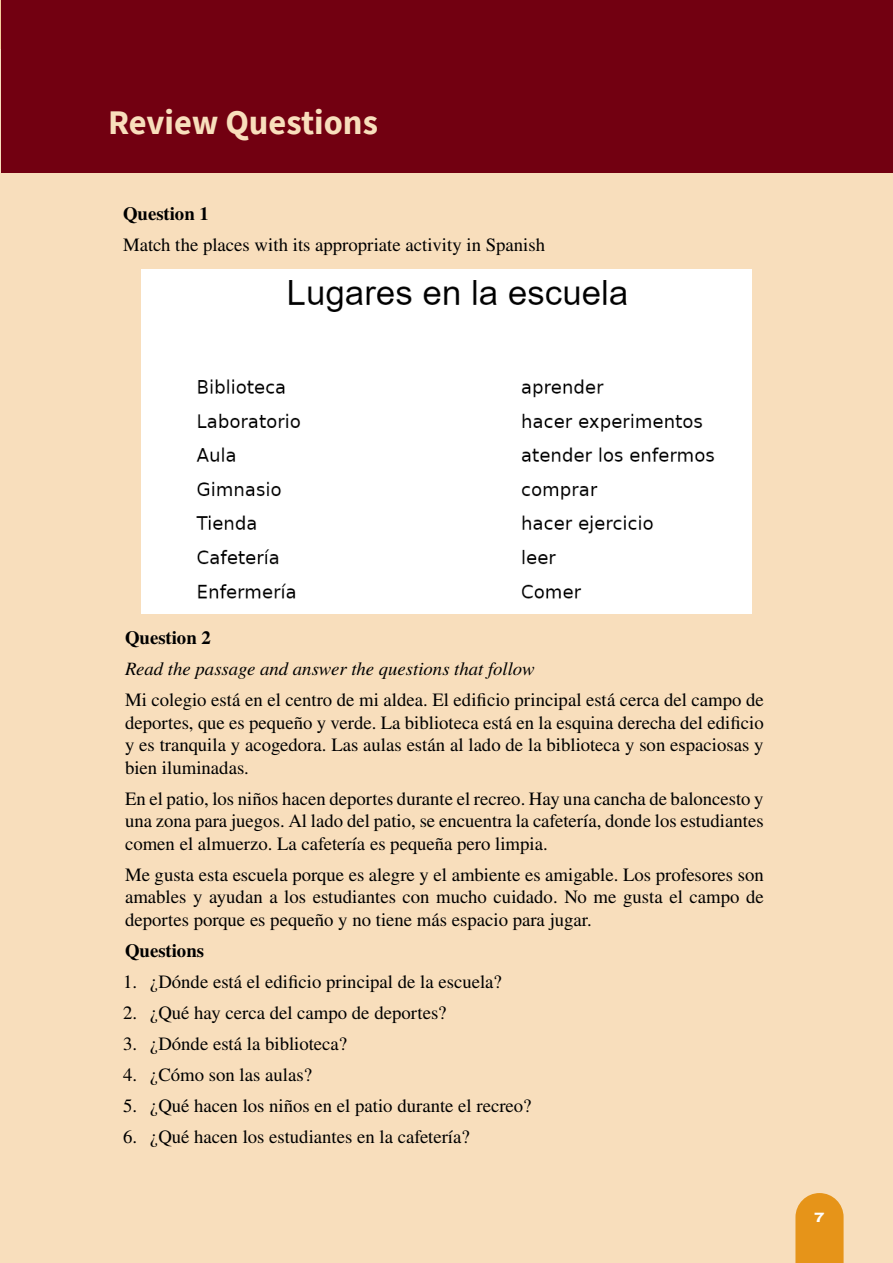
<style>
.page{position:relative;width:893px;height:1263px;background:#f8debc}
.page>*{position:absolute;margin:0;border:0;box-sizing:border-box;transform-origin:0 0}
.t1{font:700 34.5px "Source Sans Pro";color:#f8debc}
.t2{font:18.75px/22.5px "STIX General";color:#000;text-align:justify}
.t3{font:italic 18.75px "STIX General";color:#000}
.t4{font:700 18.75px "STIX General";color:#000}
.t5{font:800 13.5px "Archivo Expanded";color:#fff}
</style>
<div class="page">
<svg style="left:795px;top:1193px;width:49px;height:70px;background:#e79a27"></svg>
<div style="left:2px;top:0;width:891px;height:172px;background:#720011"></div>
<div style="left:141px;top:269px;width:611px;height:344px;background:#fff"></div>
<h1 class="t1" style="left:108px;top:99px;width:271px">Review Questions</h1>
<p class="t4" style="left:123px;top:200px;width:87px">Question 1</p>
<p class="t2" style="left:123px;top:234px;width:424px">Match the places with its appropriate activity in Spanish</p>
<p class="t4" style="left:125px;top:624px;width:87px">Question 2</p>
<p class="t3" style="left:125px;top:656px;width:411px">Read the passage and answer the questions that follow</p>
<p class="t2" style="left:125px;top:689px;width:640px">Mi colegio está en el centro de mi aldea. El edificio principal está cerca del campo de deportes, que es pequeño y verde. La biblioteca está en la esquina derecha del edificio y es tranquila y acogedora. Las aulas están al lado de la biblioteca y son espaciosas y bien iluminadas.</p>
<p class="t2" style="left:125px;top:788px;width:640px">En el patio, los niños hacen deportes durante el recreo. Hay una cancha de baloncesto y una zona para juegos. Al lado del patio, se encuentra la cafetería, donde los estudiantes comen el almuerzo. La cafetería es pequeña pero limpia.</p>
<p class="t2" style="left:125px;top:864px;width:640px">Me gusta esta escuela porque es alegre y el ambiente es amigable. Los profesores son amables y ayudan a los estudiantes con mucho cuidado. No me gusta el campo de deportes porque es pequeño y no tiene más espacio para jugar.</p>
<p class="t4" style="left:125px;top:937px;width:81px">Questions</p>
<p class="t2" style="left:123px;top:971px;width:380px">1. ¿Dónde está el edificio principal de la escuela?</p>
<p class="t2" style="left:123px;top:1002px;width:325px">2. ¿Qué hay cerca del campo de deportes?</p>
<p class="t2" style="left:123px;top:1033px;width:226px">3. ¿Dónde está la biblioteca?</p>
<p class="t2" style="left:123px;top:1064px;width:190px">4. ¿Cómo son las aulas?</p>
<p class="t2" style="left:123px;top:1095px;width:410px">5. ¿Qué hacen los niños en el patio durante el recreo?</p>
<p class="t2" style="left:123px;top:1126px;width:348px">6. ¿Qué hacen los estudiantes en la cafetería?</p>
<p class="t5" style="left:815px;top:1207px;width:11px">7</p>
</div>
